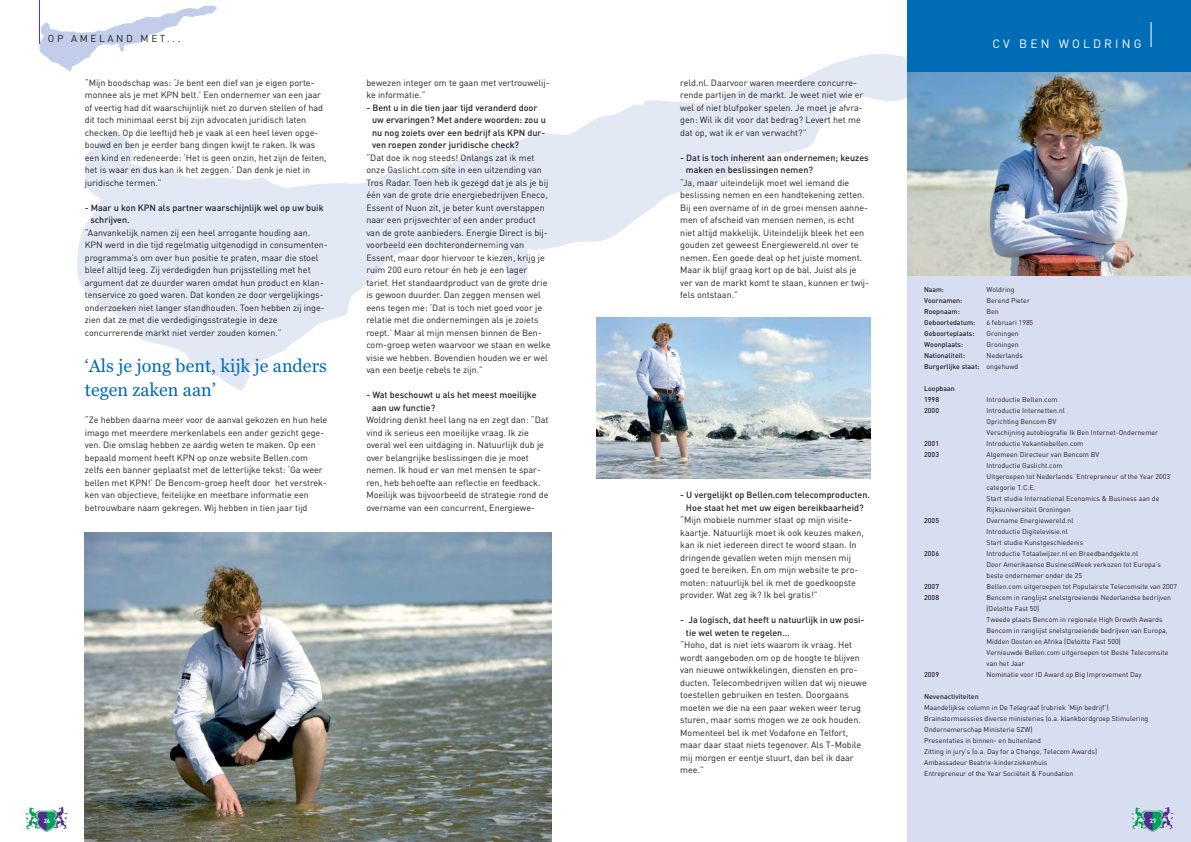
<style>
.page{position:relative;width:1191px;height:842px;background:#fff}
.page>*{position:absolute;margin:0;border:0;box-sizing:border-box;transform-origin:0 0}
.t1{font:18px/24px "Georgia";color:#006cb6}
.t2{font:12px "DIN";letter-spacing:.26em;color:#fff}
.t3{font:10px "DIN";letter-spacing:.26em;color:#231f20}
.t4{font:9px/12.5px "DIN";color:#231f20}
.t5{font:500 9px/12.5px "DIN";color:#231f20}
.t6{font:7px/11px "DIN";color:#231f20}
.t7{font:500 7px/11px "DIN";color:#231f20}
.t8{font:500 7px "DIN";color:#231f20;scale:.95 1}
.t9{font:700 6px "DIN";color:#fff}
.s1{font-weight:500}
</style>
<div class="page">
<div style="left:907px;top:236px;width:284px;height:606px;background:#d8def1"></div>
<svg style="left:77px;top:54px;width:947px;height:339px"></svg>
<img style="left:63px;top:807px;width:5px;height:22px">
<img style="left:1169px;top:807px;width:4px;height:22px">
<svg style="left:39px;top:5px;width:178px;height:67px"></svg>
<hr style="left:39px;top:0;width:1px;height:44px;background:#4e2f91">
<img style="left:85px;top:532px;width:466px;height:310px">
<img style="left:596px;top:317px;width:274px;height:162px">
<img style="left:907px;top:71px;width:284px;height:204px">
<div style="left:907px;top:0;width:284px;height:71px;background:#006cb6"></div>
<svg style="left:1150px;top:22px;width:1px;height:25px"></svg>
<p class="t3" style="left:48px;top:35px;width:134px">OP AMELAND MET...</p>
<h2 class="t2" style="left:992px;top:40px;width:150px">CV BEN WOLDRING</h2>
<p class="t4" style="left:85px;top:77px;width:243px">“Mijn boodschap was: ‘Je bent een dief van je eigen porte&shy;monnee als je met KPN belt.’ Een ondernemer van een jaar of veertig had dit waarschijnlijk niet zo durven stellen of had dit toch minimaal eerst bij zijn advocaten juridisch laten checken. Op die leeftijd heb je vaak al een heel leven opge&shy;bouwd en ben je eerder bang dingen kwijt te raken. Ik was een kind en redeneerde: ‘Het is geen onzin, het zijn de feiten, het is waar en dus kan ik het zeggen.’ Dan denk je niet in juridische termen.”</p>
<p class="t5" style="left:90px;top:202px;width:235px;text-indent:-6px">- Maar u kon KPN als partner waarschijnlijk wel op uw buik schrijven.</p>
<p class="t4" style="left:85px;top:227px;width:244px">“Aanvankelijk namen zij een heel arrogante houding aan.<br>KPN werd in die tijd regelmatig uitgenodigd in consumenten&shy;programma’s om over hun positie te praten, maar die stoel bleef altijd leeg. Zij verdedigden hun prijsstelling met het argument dat ze duurder waren omdat hun product en klan&shy;tenservice zo goed waren. Dat konden ze door vergelijkings&shy;onderzoeken niet langer standhouden. Toen hebben zij inge&shy;zien dat ze met die verdedigingsstrategie in deze concurrerende markt niet verder zouden komen.”</p>
<h1 class="t1" style="left:85px;top:355px;width:243px">‘Als je jong bent, kijk je anders tegen zaken aan’</h1>
<p class="t4" style="left:85px;top:415px;width:244px">“Ze hebben daarna meer voor de aanval gekozen en hun hele imago met meerdere merkenlabels een ander gezicht gege&shy;ven. Die omslag hebben ze aardig weten te maken. Op een bepaald moment heeft KPN op onze website Bellen.com zelfs een banner geplaatst met de letterlijke tekst: ‘Ga weer bellen met KPN!’ De Bencom-groep heeft door het verstrek&shy;ken van objectieve, feitelijke en meetbare informatie een betrouwbare naam gekregen. Wij hebben in tien jaar tijd</p>
<p class="t4" style="left:366px;top:77px;width:185px">bewezen integer om te gaan met vertrouwelij&shy;ke informatie.”</p>
<p class="t5" style="left:372px;top:102px;width:175px;text-indent:-6px">- Bent u in die tien jaar tijd veranderd door uw ervaringen? Met andere woorden: zou u nu nog zoiets over een bedrijf als KPN dur&shy;ven roepen zonder juridische check?</p>
<p class="t4" style="left:366px;top:152px;width:186px">“Dat doe ik nog steeds! Onlangs zat ik met onze Gaslicht.com site in een uitzending van Tros Radar. Toen heb ik gezegd dat je als je bij één van de grote drie energiebedrijven Eneco, Essent of Nuon zit, je beter kunt overstappen naar een prijsvechter of een ander product van de grote aanbieders. Energie Direct is bij&shy;voorbeeld een dochteronderneming van Essent, maar door hiervoor te kiezen, krijg je ruim 200 euro retour én heb je een lager tarief. Het standaardproduct van de grote drie is gewoon duurder. Dan zeggen mensen wel eens tegen me: ‘Dat is toch niet goed voor je relatie met die ondernemingen als je zoiets roept.’ Maar al mijn mensen binnen de Ben&shy;com-groep weten waarvoor we staan en welke visie we hebben. Bovendien houden we er wel van een beetje rebels te zijn.”</p>
<p class="t5" style="left:372px;top:390px;width:166px;text-indent:-6px">- Wat beschouwt u als het meest moeilijke aan uw functie?</p>
<p class="t4" style="left:366px;top:415px;width:184px">Woldring denkt heel lang na en zegt dan: “Dat vind ik serieus een moeilijke vraag. Ik zie overal wel een uitdaging in. Natuurlijk dub je over belangrijke beslissingen die je moet nemen. Ik houd er van met mensen te spar&shy;ren, heb behoefte aan reflectie en feedback.<br>Moeilijk was bijvoorbeeld de strategie rond de overname van een concurrent, Energiewe-</p>
<p class="t4" style="left:680px;top:77px;width:185px">reld.nl. Daarvoor waren meerdere concurre&shy;rende partijen in de markt. Je weet niet wie er wel of niet blufpoker spelen. Je moet je afvra&shy;gen: Wil ik dit voor dat bedrag? Levert het me dat op, wat ik er van verwacht?”</p>
<p class="t5" style="left:686px;top:152px;width:184px;text-indent:-6px">- Dat is toch inherent aan ondernemen; keuzes maken en beslissingen nemen?</p>
<p class="t4" style="left:680px;top:177px;width:190px">“Ja, maar uiteindelijk moet wel iemand die beslissing nemen en een handtekening zetten.<br>Bij een overname of in de groei mensen aanne&shy;men of afscheid van mensen nemen, is echt niet altijd makkelijk. Uiteindelijk bleek het een gouden zet geweest Energiewereld.nl over te nemen. Een goede deal op het juiste moment.<br>Maar ik blijf graag kort op de bal. Juist als je ver van de markt komt te staan, kunnen er twij&shy;fels ontstaan.”</p>
<p class="t5" style="left:680px;top:490px;width:191px;text-align:center">- U vergelijkt op Bellen.com telecomproducten.<br>Hoe staat het met uw eigen bereikbaarheid?</p>
<p class="t4" style="left:680px;top:515px;width:185px">“Mijn mobiele nummer staat op mijn visite&shy;kaartje. Natuurlijk moet ik ook keuzes maken, kan ik niet iedereen direct te woord staan. In dringende gevallen weten mijn mensen mij goed te bereiken. En om mijn website te pro&shy;moten: natuurlijk bel ik met de goedkoopste provider. Wat zeg ik? Ik bel gratis!”</p>
<p class="t5" style="left:686px;top:615px;width:180px;text-indent:-6px">- Ja logisch, dat heeft u natuurlijk in uw posi&shy;tie wel weten te regelen…</p>
<p class="t4" style="left:680px;top:640px;width:188px">“Hoho, dat is niet iets waarom ik vraag. Het wordt aangeboden om op de hoogte te blijven van nieuwe ontwikkelingen, diensten en pro&shy;ducten. Telecombedrijven willen dat wij nieuwe toestellen gebruiken en testen. Doorgaans moeten we die na een paar weken weer terug sturen, maar soms mogen we ze ook houden.<br>Momenteel bel ik met Vodafone en Telfort, maar daar staat niets tegenover. Als T-Mobile mij morgen er eentje stuurt, dan bel ik daar mee.”</p>
<p class="t8" style="left:924px;top:287px;width:22px">Naam:</p>
<p class="t6" style="left:986px;top:285px;width:30px">Woldring</p>
<p class="t7" style="left:924px;top:296px;width:40px">Voornamen:</p>
<p class="t6" style="left:986px;top:296px;width:45px">Berend Pieter</p>
<p class="t7" style="left:924px;top:307px;width:37px">Roepnaam:</p>
<p class="t6" style="left:986px;top:307px;width:14px">Ben</p>
<p class="t7" style="left:924px;top:318px;width:53px">Geboortedatum:</p>
<p class="t6" style="left:986px;top:318px;width:48px">6 februari 1985</p>
<p class="t7" style="left:924px;top:329px;width:52px">Geboorteplaats:</p>
<p class="t6" style="left:986px;top:329px;width:34px">Groningen</p>
<p class="t7" style="left:924px;top:340px;width:41px">Woonplaats:</p>
<p class="t6" style="left:986px;top:340px;width:34px">Groningen</p>
<p class="t7" style="left:924px;top:351px;width:42px">Nationaliteit:</p>
<p class="t6" style="left:924px;top:351px;width:100px;text-indent:62px">Nederlands<br><span class="s1">Burgerlijke staat:</span> ongehuwd</p>
<p class="t7" style="left:924px;top:384px;width:32px">Loopbaan<br>1998</p>
<p class="t6" style="left:986px;top:395px;width:72px">Introductie Bellen.com</p>
<p class="t7" style="left:924px;top:406px;width:16px">2000</p>
<p class="t6" style="left:986px;top:406px;width:173px">Introductie Internetten.nl<br>Oprichting Bencom BV<br>Verschijning autobiografie Ik Ben Internet-Ondernemer</p>
<p class="t7" style="left:924px;top:439px;width:16px">2001</p>
<p class="t6" style="left:986px;top:439px;width:98px">Introductie Vakantiebellen.com</p>
<p class="t7" style="left:924px;top:450px;width:16px">2003</p>
<p class="t6" style="left:986px;top:450px;width:187px">Algemeen Directeur van Bencom BV<br>Introductie Gaslicht.com<br>Uitgeroepen tot Nederlands ‘Entrepreneur of the Year 2003’ categorie T.C.E.<br>Start studie International Economics &amp; Business aan de Rijksuniversiteit Groningen</p>
<p class="t7" style="left:924px;top:516px;width:16px">2005</p>
<p class="t6" style="left:986px;top:516px;width:98px">Overname Energiewereld.nl<br>Introductie Digitelevisie.nl<br>Start studie Kunstgeschiedenis</p>
<p class="t7" style="left:924px;top:549px;width:16px">2006</p>
<p class="t6" style="left:986px;top:549px;width:176px">Introductie Totaalwijzer.nl en Breedbandgekte.nl<br>Door Amerikaanse BusinessWeek verkozen tot Europa’s beste ondernemer onder de 25</p>
<p class="t7" style="left:924px;top:582px;width:16px">2007</p>
<p class="t6" style="left:986px;top:582px;width:192px">Bellen.com uitgeroepen tot Populairste Telecomsite van 2007</p>
<p class="t7" style="left:924px;top:593px;width:16px">2008</p>
<p class="t6" style="left:986px;top:593px;width:186px">Bencom in ranglijst snelstgroeiende Nederlandse bedrijven (Deloitte Fast 50)<br>Tweede plaats Bencom in regionale High Growth Awards Bencom in ranglijst snelstgroeiende bedrijven van Europa, Midden Oosten en Afrika (Deloitte Fast 500)<br>Vernieuwde Bellen.com uitgeroepen tot Beste Telecomsite van het Jaar</p>
<p class="t7" style="left:924px;top:670px;width:16px">2009</p>
<p class="t6" style="left:986px;top:670px;width:157px">Nominatie voor ID Award op Big Improvement Day</p>
<p class="t7" style="left:924px;top:692px;width:56px">Nevenactiviteiten</p>
<p class="t6" style="left:924px;top:703px;width:226px">Maandelijkse column in De Telegraaf (rubriek ‘Mijn bedrijf’)<br>Brainstormsessies diverse ministeries (o.a. klankbordgroep Stimulering Ondernemerschap Ministerie SZW)<br>Presentaties in binnen- en buitenland<br>Zitting in jury’s (o.a. Day for a Change, Telecom Awards)<br>Ambassadeur Beatrix-kinderziekenhuis<br>Entrepreneur of the Year Sociëteit &amp; Foundation</p>
<p class="t9" style="left:44px;top:817px;width:8px">26</p>
<p class="t9" style="left:1149px;top:817px;width:8px">27</p>
</div>
